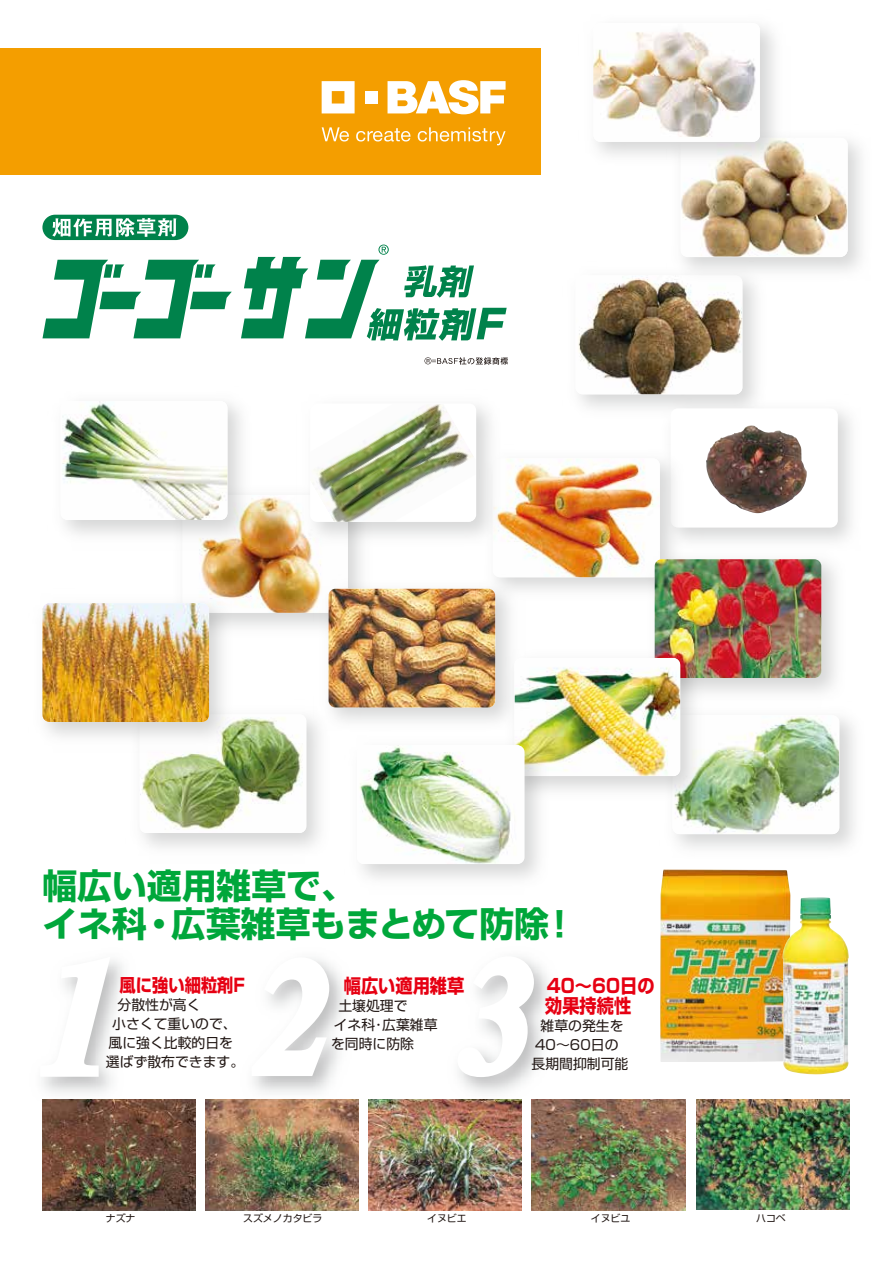
<style>
.page{position:relative;width:893px;height:1264px;background:#fff}
.page>*{position:absolute;margin:0;border:0;box-sizing:border-box;transform-origin:0 0}
.t1{font:700 34.8px/37.2px "Shin Go";color:#00a73b}
.t2{font:700 19.05px/20.1px "Shin Go";color:#e60012;scale:.9 1}
.t3{font:700 18.15px "Shin Go";color:#e60012;scale:.9 1}
.t4{font:13.8px/18.8px "Shin Go";color:#221815;text-align:center}
.t5{font:9.9px "Shin Go";color:#221815}
</style>
<div class="page">
<img style="left:182px;top:495px;width:140px;height:118px">
<img style="left:143px;top:718px;width:176px;height:130px">
<img style="left:140px;top:717px;width:166px;height:116px">
<img style="left:42px;top:960px;width:97px;height:140px">
<svg style="left:42px;top:960px;width:68px;height:116px"></svg>
<img style="left:238px;top:965px;width:119px;height:135px">
<svg style="left:251px;top:958px;width:78px;height:118px"></svg>
<img style="left:443px;top:962px;width:119px;height:144px">
<svg style="left:457px;top:957px;width:76px;height:120px"></svg>
<img style="left:579px;top:288px;width:177px;height:120px">
<img style="left:578px;top:276px;width:163px;height:118px">
<img style="left:676px;top:718px;width:179px;height:131px">
<img style="left:675px;top:717px;width:163px;height:117px">
<img style="left:64px;top:404px;width:194px;height:146px">
<img style="left:62px;top:401px;width:165px;height:119px">
<img style="left:666px;top:141px;width:195px;height:147px">
<img style="left:680px;top:141px;width:167px;height:115px">
<img style="left:656px;top:395px;width:195px;height:146px">
<div style="left:670px;top:409px;width:167px;height:118px;background:#fff;border-radius:7px"></div>
<img style="left:706px;top:425px;width:100px;height:88px">
<img style="left:525px;top:444px;width:165px;height:146px">
<img style="left:507px;top:458px;width:152px;height:119px">
<img style="left:597px;top:26px;width:193px;height:147px">
<img style="left:593px;top:26px;width:166px;height:116px">
<img style="left:314px;top:575px;width:211px;height:163px">
<img style="left:328px;top:589px;width:167px;height:118px">
<img style="left:641px;top:545px;width:195px;height:148px">
<img style="left:654px;top:559px;width:167px;height:119px">
<img style="left:500px;top:644px;width:210px;height:163px">
<img style="left:514px;top:658px;width:166px;height:118px">
<img style="left:296px;top:406px;width:211px;height:147px">
<img style="left:310px;top:404px;width:165px;height:118px">
<img style="left:45px;top:589px;width:194px;height:163px">
<img style="left:42px;top:603px;width:167px;height:119px">
<img style="left:42px;top:1100px;width:153px;height:110px">
<img style="left:205px;top:1100px;width:153px;height:110px">
<img style="left:531px;top:1100px;width:153px;height:110px">
<img style="left:696px;top:1099px;width:153px;height:111px">
<img style="left:344px;top:730px;width:210px;height:149px">
<img style="left:357px;top:745px;width:166px;height:119px">
<img style="left:660px;top:869px;width:130px;height:193px">
<img style="left:782px;top:897px;width:66px;height:177px">
<div style="left:42px;top:215px;width:146px;height:25px;background:#00824b;border-radius:13px"></div>
<svg style="left:52px;top:218px;width:124px;height:19px"></svg>
<svg style="left:424px;top:357px;width:84px;height:8px"></svg>
<svg style="left:42px;top:244px;width:465px;height:97px"></svg>
<div style="left:0;top:48px;width:540px;height:127px;background:#f49e00"></div>
<svg style="left:321px;top:81px;width:33px;height:32px"></svg>
<div style="left:364px;top:91px;width:13px;height:13px;background:#fff"></div>
<svg style="left:387px;top:80px;width:118px;height:34px"></svg>
<svg style="left:321px;top:127px;width:28px;height:14px"></svg>
<svg style="left:356px;top:128px;width:54px;height:13px"></svg>
<svg style="left:417px;top:127px;width:88px;height:18px"></svg>
<img style="left:368px;top:1100px;width:153px;height:110px">
<h1 class="t1" style="left:42px;top:866px;width:535px">幅広い適用雑草で、<br>イネ科･広葉雑草もまとめて防除！</h1>
<h3 class="t3" style="left:119px;top:972px;width:141px">風に強い細粒剤F</h3>
<p class="t4" style="left:118px;top:995px;width:84px">分散性が高く</p>
<p class="t4" style="left:112px;top:1014px;width:126px">小さくて重いので、</p>
<p class="t4" style="left:108px;top:1032px;width:126px">風に強く比較的日を</p>
<p class="t4" style="left:106px;top:1051px;width:140px">選ばず散布できます。</p>
<h2 class="t2" style="left:343px;top:974px;width:135px">幅広い適用雑草</h2>
<p class="t4" style="left:331px;top:996px;width:108px;text-align:left;text-indent:7px">土壌処理で<br>イネ科･広葉雑草を同時に防除</p>
<h2 class="t2" style="left:545px;top:974px;width:123px">40～60日の効果持続性</h2>
<p class="t4" style="left:531px;top:1016px;width:98px">雑草の発生を<br>40～60日の長期間抑制可能</p>
<p class="t5" style="left:106px;top:1211px;width:31px">ナズナ</p>
<p class="t5" style="left:243px;top:1211px;width:81px">スズメノカタビラ</p>
<p class="t5" style="left:427px;top:1211px;width:41px">イヌビエ</p>
<p class="t5" style="left:590px;top:1211px;width:41px">イヌビユ</p>
<p class="t5" style="left:755px;top:1211px;width:61px">ハコベ　　　</p>
</div>
